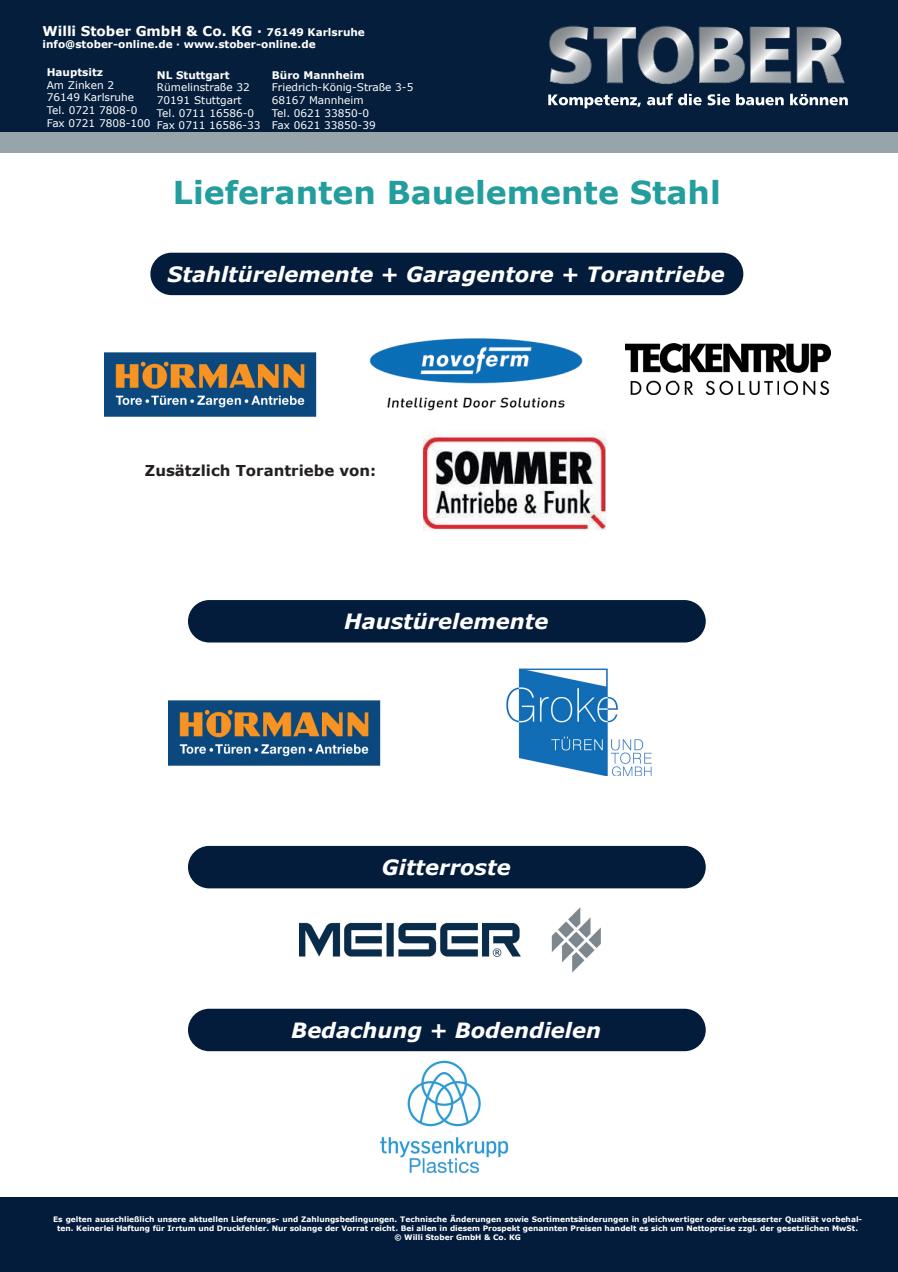
<style>
.page{position:relative;width:898px;height:1272px;background:#fff}
.page>*{position:absolute;margin:0;border:0;box-sizing:border-box;transform-origin:0 0}
.t1{font:700 31.5px "Verdana";color:#239d9e}
.t2{font:italic 700 21px "Verdana";color:#fff}
.t3{font:700 15px "Verdana";color:#231f20}
.t4{font:700 13.5px "Verdana";color:#fff}
.t5{font:10.5px/12.6px "Verdana";color:#fff}
.t6{font:700 10.5px "Verdana";color:#fff}
.t7{font:700 7.5px/9px "Verdana";color:#fff;text-align:center}
.s1{font-size:10.5px}
</style>
<div class="page">
<div style="left:0;top:0;width:897px;height:132px;background:#051e3c"></div>
<div style="left:0;top:1197px;width:897px;height:74px;background:#041c3b"></div>
<div style="left:2px;top:132px;width:895px;height:20px;background:#97a4aa"></div>
<hr style="left:0;top:132px;width:2px;height:20px;background:#97a4aa">
<div style="left:150px;top:253px;width:593px;height:42px;background:#041c3b;border-radius:21px"></div>
<div style="left:188px;top:600px;width:517px;height:42px;background:#041c3b;border-radius:21px"></div>
<div style="left:188px;top:845px;width:517px;height:43px;background:#041c3b;border-radius:21px"></div>
<img style="left:104px;top:352px;width:213px;height:65px">
<img style="left:369px;top:338px;width:214px;height:73px">
<img style="left:625px;top:343px;width:205px;height:51px">
<img style="left:423px;top:431px;width:182px;height:100px">
<img style="left:506px;top:669px;width:146px;height:106px">
<img style="left:299px;top:907px;width:301px;height:65px">
<div style="left:188px;top:1008px;width:517px;height:43px;background:#041c3b;border-radius:21px"></div>
<img style="left:380px;top:1060px;width:129px;height:114px">
<img style="left:168px;top:700px;width:213px;height:66px">
<svg style="left:549px;top:26px;width:295px;height:58px"></svg>
<img style="left:796px;top:27px;width:47px;height:55px">
<svg style="left:548px;top:94px;width:92px;height:14px"></svg>
<svg style="left:647px;top:93px;width:54px;height:12px"></svg>
<svg style="left:707px;top:94px;width:22px;height:11px"></svg>
<svg style="left:736px;top:94px;width:47px;height:11px"></svg>
<svg style="left:790px;top:94px;width:57px;height:11px"></svg>
<h3 class="t4" style="left:43px;top:26px;width:324px">Willi Stober GmbH &amp; Co. KG · <span class="s1">76149 Karlsruhe</span></h3>
<h3 class="t6" style="left:43px;top:40px;width:274px">info@stober-online.de · www.stober-online.de</h3>
<h3 class="t6" style="left:47px;top:68px;width:58px">Hauptsitz</h3>
<h3 class="t5" style="left:47px;top:79px;width:105px">Am Zinken 2<br>76149 Karlsruhe<br>Tel. 0721 7808-0<br>Fax 0721 7808-100</h3>
<h3 class="t6" style="left:157px;top:71px;width:74px">NL Stuttgart</h3>
<h3 class="t5" style="left:157px;top:82px;width:105px">Rümelinstraße 32<br>70191 Stuttgart<br>Tel. 0711 16586-0<br>Fax 0711 16586-33</h3>
<h3 class="t6" style="left:272px;top:71px;width:94px">Büro Mannheim</h3>
<h3 class="t5" style="left:272px;top:82px;width:143px">Friedrich-König-Straße 3-5<br>68167 Mannheim<br>Tel. 0621 33850-0<br>Fax 0621 33850-39</h3>
<h1 class="t1" style="left:173px;top:180px;width:549px">Lieferanten Bauelemente Stahl</h1>
<h2 class="t2" style="left:167px;top:266px;width:558px">Stahltürelemente + Garagentore + Torantriebe</h2>
<h3 class="t3" style="left:145px;top:464px;width:233px">Zusätzlich Torantriebe von:</h3>
<h2 class="t2" style="left:344px;top:613px;width:206px">Haustürelemente</h2>
<h2 class="t2" style="left:381px;top:859px;width:130px">Gitterroste</h2>
<h2 class="t2" style="left:291px;top:1022px;width:311px">Bedachung + Bodendielen</h2>
<p class="t7" style="left:53px;top:1215px;width:810px">Es gelten ausschließlich unsere aktuellen Lieferungs- und Zahlungsbedingungen. Technische Änderungen sowie Sortimentsänderungen in gleichwertiger oder verbesserter Qualität vorbehal&shy;ten. Keinerlei Haftung für Irrtum und Druckfehler. Nur solange der Vorrat reicht. Bei allen in diesem Prospekt genannten Preisen handelt es sich um Nettopreise zzgl. der gesetzlichen MwSt. © Willi Stober GmbH &amp; Co. KG</p>
</div>
